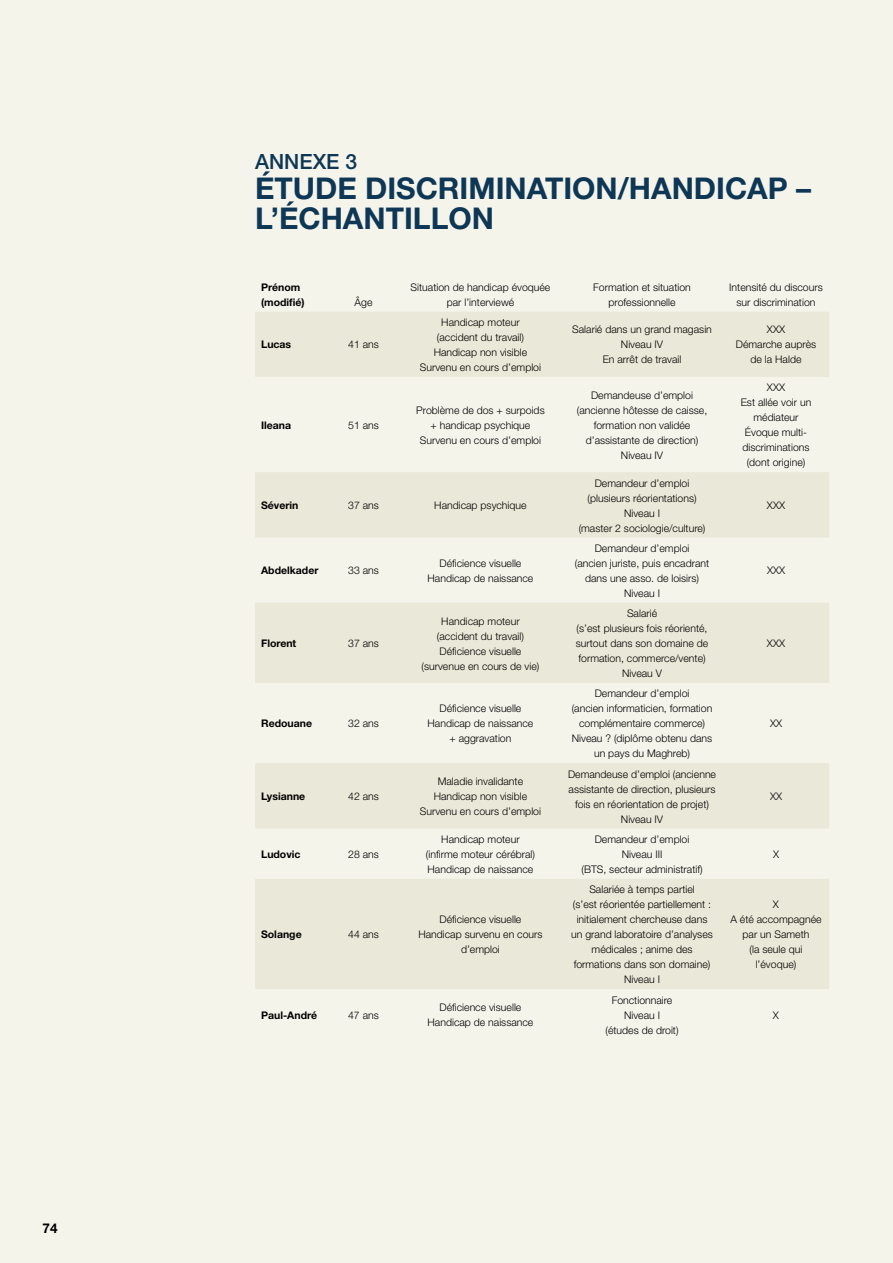
<style>
.page{position:relative;width:893px;height:1263px;background:#f5f4eb}
.page>*{position:absolute;margin:0;border:0;box-sizing:border-box;transform-origin:0 0}
.t1{font:700 30px/30px "Helvetica Neue";color:#0e3755}
.t2{font:500 21px "Helvetica Neue";color:#0e3755}
.t3{font:700 13.5px "Helvetica Neue";color:#000}
.t4{font:300 10.5px/15px "Helvetica Neue";color:#000;text-align:center}
.t5{font:700 10.5px/15px "Helvetica Neue";color:#000}
</style>
<div class="page">
<svg style="left:255px;top:312px;width:574px;height:677px;fill:#eae8d8"></svg>
<p class="t3" style="left:43px;top:1220px;width:17px">74</p>
<h2 class="t2" style="left:255px;top:149px;width:16px">ANN</h2>
<h2 class="t2" style="left:299px;top:149px;width:59px">EXE 3</h2>
<h1 class="t1" style="left:255px;top:173px;width:558px">Étude Discrimination/Handicap –<br>L’échantillon</h1>
<p class="t5" style="left:261px;top:279px;width:45px">Prénom (modifié)</p>
<p class="t4" style="left:355px;top:294px;width:19px">Âge</p>
<p class="t5" style="left:261px;top:337px;width:32px">Lucas</p>
<p class="t4" style="left:348px;top:337px;width:32px">41 ans</p>
<p class="t5" style="left:261px;top:417px;width:32px">Ileana</p>
<p class="t4" style="left:348px;top:417px;width:32px">51 ans</p>
<p class="t4" style="left:411px;top:279px;width:141px">Situation de handicap évoquée par l’interviewé</p>
<p class="t4" style="left:593px;top:279px;width:99px">Formation et situation professionnelle</p>
<p class="t4" style="left:729px;top:279px;width:95px">Intensité du discours sur discrimination</p>
<p class="t4" style="left:420px;top:314px;width:123px">Handicap moteur (accident du travail)<br>Handicap non visible<br>Survenu en cours d’emploi</p>
<p class="t4" style="left:572px;top:322px;width:141px">Salarié dans un grand magasin<br>Niveau IV<br>En arrêt de travail</p>
<p class="t4" style="left:736px;top:322px;width:82px">XXX<br>Démarche auprès de la Halde</p>
<p class="t4" style="left:416px;top:402px;width:130px">Problème de dos + surpoids + handicap psychique<br>Survenu en cours d’emploi</p>
<p class="t4" style="left:577px;top:387px;width:132px">Demandeuse d’emploi (ancienne hôtesse de caisse, formation non validée d’assistante de direction)<br>Niveau IV</p>
<p class="t4" style="left:741px;top:380px;width:72px">XXX<br>Est allée voir un médiateur<br>Évoque multi&shy;discriminations (dont origine)</p>
<p class="t5" style="left:261px;top:497px;width:39px">Séverin</p>
<p class="t4" style="left:348px;top:498px;width:32px">37 ans</p>
<p class="t4" style="left:434px;top:498px;width:94px">Handicap psychique</p>
<p class="t5" style="left:261px;top:563px;width:59px">Abdelkader</p>
<p class="t4" style="left:348px;top:563px;width:32px">33 ans</p>
<p class="t4" style="left:428px;top:555px;width:107px">Déficience visuelle<br>Handicap de naissance</p>
<p class="t4" style="left:579px;top:475px;width:128px">Demandeur d’emploi (plusieurs réorientations)<br>Niveau I<br>(master 2 sociologie/culture)</p>
<p class="t4" style="left:575px;top:540px;width:136px">Demandeur d’emploi<br>(ancien juriste, puis encadrant dans une asso. de loisirs)<br>Niveau I</p>
<p class="t5" style="left:261px;top:636px;width:37px">Florent</p>
<p class="t4" style="left:348px;top:636px;width:32px">37 ans</p>
<p class="t5" style="left:261px;top:716px;width:52px">Redouane</p>
<p class="t4" style="left:348px;top:716px;width:32px">32 ans</p>
<p class="t5" style="left:261px;top:789px;width:46px">Lysianne</p>
<p class="t4" style="left:348px;top:789px;width:32px">42 ans</p>
<p class="t5" style="left:261px;top:846px;width:41px">Ludovic</p>
<p class="t4" style="left:348px;top:846px;width:32px">28 ans</p>
<p class="t5" style="left:261px;top:927px;width:42px">Solange</p>
<p class="t4" style="left:348px;top:927px;width:32px">44 ans</p>
<p class="t4" style="left:422px;top:613px;width:119px">Handicap moteur (accident du travail)<br>Déficience visuelle (survenue en cours de vie)</p>
<p class="t4" style="left:576px;top:606px;width:134px">Salarié<br>(s’est plusieurs fois réorienté, surtout dans son domaine de formation, commerce/vente)<br>Niveau V</p>
<p class="t4" style="left:428px;top:701px;width:107px">Déficience visuelle<br>Handicap de naissance + aggravation</p>
<p class="t4" style="left:572px;top:686px;width:142px">Demandeur d’emploi<br>(ancien informaticien, formation complémentaire commerce)<br>Niveau ? (diplôme obtenu dans un pays du Maghreb)</p>
<p class="t4" style="left:420px;top:774px;width:123px">Maladie invalidante<br>Handicap non visible<br>Survenu en cours d’emploi</p>
<p class="t4" style="left:568px;top:766px;width:150px">Demandeuse d’emploi (ancienne assistante de direction, plusieurs fois en réorientation de projet)<br>Niveau IV</p>
<p class="t4" style="left:426px;top:831px;width:111px">Handicap moteur (infirme moteur cérébral)<br>Handicap de naissance</p>
<p class="t4" style="left:595px;top:831px;width:96px">Demandeur d’emploi<br>Niveau III</p>
<p class="t4" style="left:581px;top:861px;width:10px">(BTS</p>
<p class="t4" style="left:603px;top:861px;width:101px">, secteur administratif)</p>
<p class="t4" style="left:418px;top:912px;width:126px">Déficience visuelle<br>Handicap survenu en cours d’emploi</p>
<p class="t4" style="left:571px;top:882px;width:143px">Salariée à temps partiel<br>(s’est réorientée partiellement : initialement chercheuse dans un grand laboratoire d’analyses médicales ; anime des formations dans son domaine)<br>Niveau I</p>
<p class="t5" style="left:261px;top:1007px;width:58px">Paul-André</p>
<p class="t4" style="left:348px;top:1007px;width:32px">47 ans</p>
<p class="t4" style="left:428px;top:999px;width:107px">Déficience visuelle<br>Handicap de naissance</p>
<p class="t4" style="left:605px;top:992px;width:75px">Fonctionnaire<br>Niveau I<br>(études de droit)</p>
<p class="t4" style="left:767px;top:498px;width:20px">XXX</p>
<p class="t4" style="left:767px;top:563px;width:20px">XXX</p>
<p class="t4" style="left:767px;top:636px;width:20px">XXX</p>
<p class="t4" style="left:770px;top:716px;width:14px">XX</p>
<p class="t4" style="left:770px;top:789px;width:14px">XX</p>
<p class="t4" style="left:773px;top:846px;width:8px">X</p>
<p class="t4" style="left:730px;top:897px;width:93px">X<br>A été accompagnée par un Sameth<br>(la seule qui l’évoque)</p>
<p class="t4" style="left:773px;top:1007px;width:8px">X</p>
</div>
